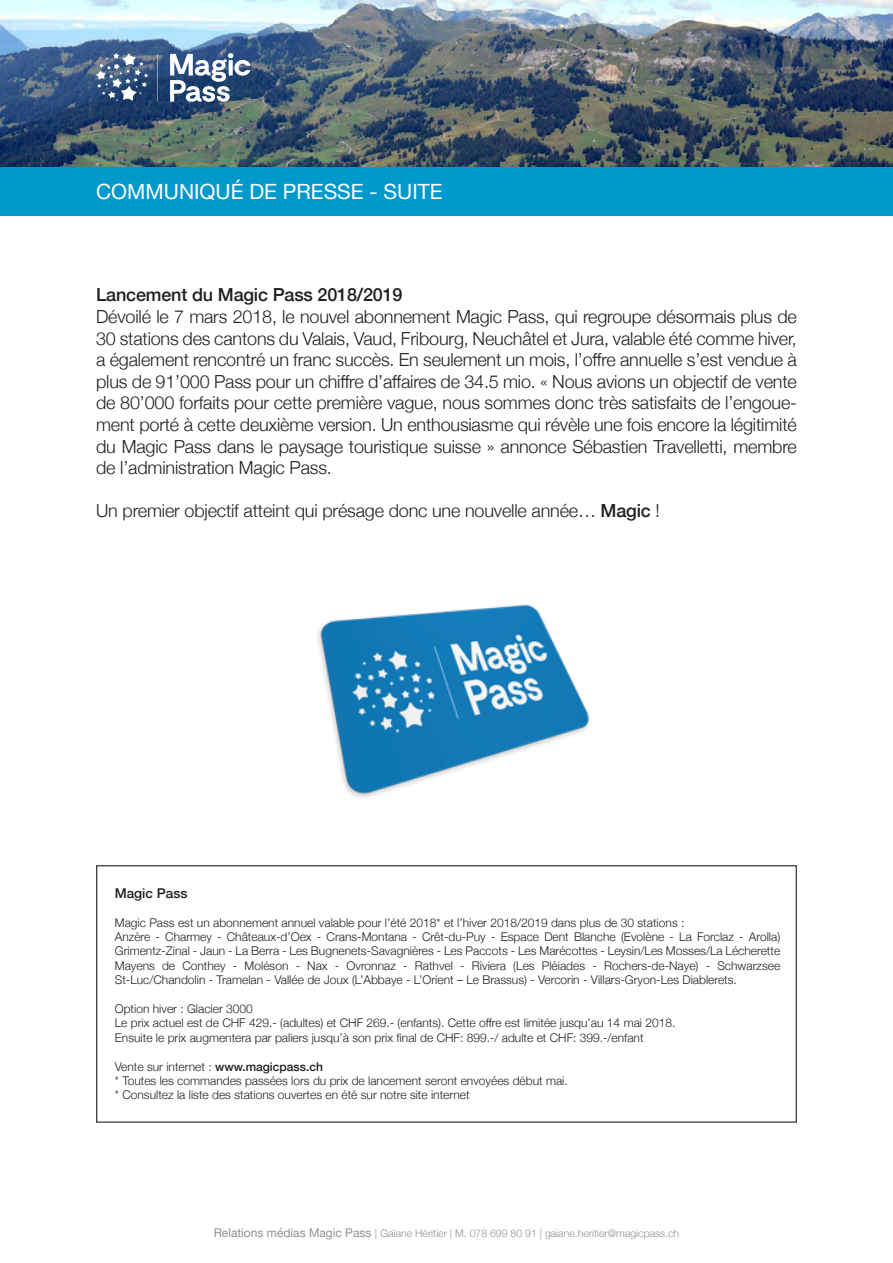
<style>
.page{position:relative;width:893px;height:1263px;background:#fff}
.page>*{position:absolute;margin:0;border:0;box-sizing:border-box;transform-origin:0 0}
.t1{font:21px "Helvetica Neue";color:#fff}
.t2{font:300 18px/21.6px "Helvetica Neue";letter-spacing:-.01em;color:#231f20;text-align:justify}
.t3{font:500 18px "Helvetica Neue";letter-spacing:-.01em;color:#231f20}
.t4{font:500 13.5px "Helvetica Neue";color:#231f20}
.t5{font:300 12px "Helvetica Neue";color:#231f20}
.t6{font:300 10.5px "Helvetica Neue";color:#8f9194}
.s1{font-weight:500}
.s2{font-weight:400;font-size:12px}
</style>
<div class="page">
<img style="left:0;top:0;width:893px;height:167px">
<svg style="left:170px;top:53px;width:80px;height:49px"></svg>
<svg style="left:157px;top:54px;width:1px;height:47px"></svg>
<svg style="left:96px;top:53px;width:52px;height:48px;background:#5d7495"></svg>
<div style="left:0;top:167px;width:893px;height:49px;background:#09c"></div>
<div style="left:96px;top:865px;width:701px;height:258px;border:1px solid #231f20"></div>
<img style="left:318px;top:604px;width:271px;height:194px">
<p class="t1" style="left:96px;top:176px;width:348px">COMMUNIQUÉ DE PRESSE - SUITE</p>
<p class="t3" style="left:96px;top:280px;width:308px">Lancement du Magic Pass 2018/2019</p>
<p class="t2" style="left:96px;top:304px;width:702px">Dévoilé le 7 mars 2018, le nouvel abonnement Magic Pass, qui regroupe désormais plus de 30 stations des cantons du Valais, Vaud, Fribourg, Neuchâtel et Jura, valable été comme hiver, a également rencontré un franc succès. En seulement un mois, l’offre annuelle s’est vendue à plus de 91’000 Pass pour un chiffre d’affaires de 34.5 mio. « Nous avions un objectif de vente de 80’000 forfaits pour cette première vague, nous sommes donc très satisfaits de l’engoue&shy;ment porté à cette deuxième version. Un enthousiasme qui révèle une fois encore la légitimité du Magic Pass dans le paysage touristique suisse » annonce Sébastien Travelletti, membre de l’administration Magic Pass.</p>
<p class="t2" style="left:96px;top:499px;width:565px">Un premier objectif atteint qui présage donc une nouvelle année… <span class="s1">Magic</span> !</p>
<p class="t4" style="left:115px;top:882px;width:74px">Magic Pass</p>
<p class="t5" style="left:115px;top:912px;width:571px">Magic Pass est un abonnement annuel valable pour l’été 2018* et l’hiver 2018/2019 dans plus de 30 stations :</p>
<p class="t5" style="left:115px;top:927px;width:667px">Anzère - Charmey - Châteaux-d’Oex - Crans-Montana - Crêt-du-Puy - Espace Dent Blanche (Evolène - La Forclaz - Arolla)</p>
<p class="t5" style="left:115px;top:941px;width:667px">Grimentz-Zinal - Jaun - La Berra - Les Bugnenets-Savagnières - Les Paccots - Les Marécottes - Leysin/Les Mosses/La Lécherette</p>
<p class="t5" style="left:115px;top:956px;width:667px">Mayens de Conthey - Moléson - Nax - Ovronnaz - Rathvel - Riviera (Les Pléiades - Rochers-de-Naye) - Schwarzsee</p>
<p class="t5" style="left:115px;top:970px;width:624px">St-Luc/Chandolin - Tramelan - Vallée de Joux (L’Abbaye - L’Orient – Le Brassus) - Vercorin - Villars-Gryon-Les Diablerets.</p>
<p class="t5" style="left:115px;top:999px;width:140px">Option hiver : Glacier 3000</p>
<p class="t5" style="left:115px;top:1013px;width:562px">Le prix actuel est de CHF 429.- (adultes) et CHF 269.- (enfants). Cette offre est limitée jusqu’au 14 mai 2018.</p>
<p class="t5" style="left:115px;top:1028px;width:530px">Ensuite le prix augmentera par paliers jusqu’à son prix final de CHF: 899.-/ adulte et CHF: 399.-/enfant</p>
<p class="t5" style="left:115px;top:1056px;width:210px">Vente sur internet : <span class="s1">www.magicpass.ch</span></p>
<p class="t5" style="left:115px;top:1071px;width:454px">* Toutes les commandes passées lors du prix de lancement seront envoyées début mai.</p>
<p class="t5" style="left:115px;top:1085px;width:356px">* Consultez la liste des stations ouvertes en été sur notre site internet</p>
<p class="t6" style="left:214px;top:1225px;width:467px"><span class="s2">Relations médias Magic Pass</span> | Gaïane Héritier | M. 078 699 80 91 | gaiane.heritier@magicpass.ch</p>
</div>
